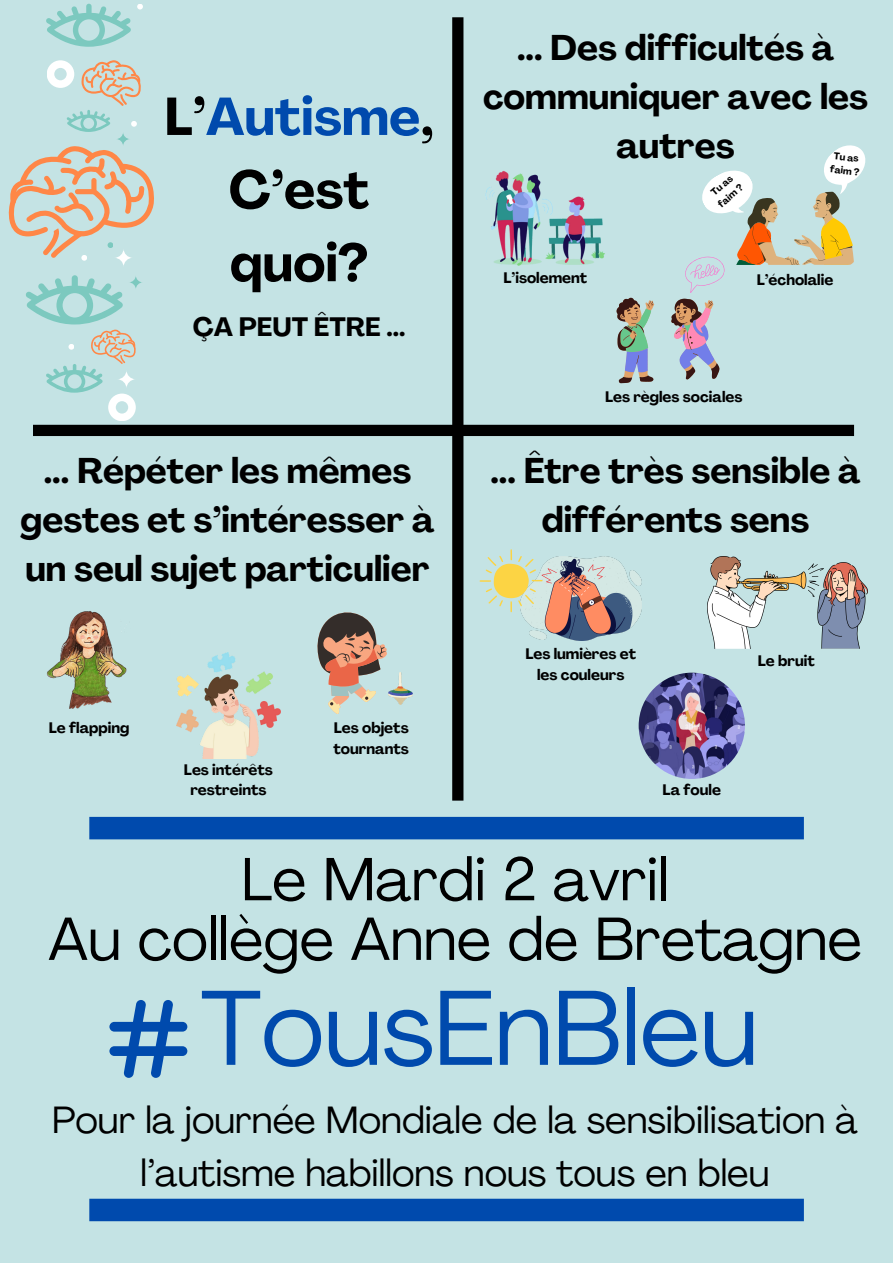
<style>
.page{position:relative;width:893px;height:1263px;background:#c4e3e4}
.page>*{position:absolute;margin:0;border:0;box-sizing:border-box;transform-origin:0 0}
.t1{font:105px "Agrandir";color:#004aad}
.t2{font:60px/59.6px "Agrandir";color:#000;text-align:center}
.t3{font:700 52.5px/73.1px "Agrandir";color:#000;text-align:center}
.t4{font:37.5px/52.3px "Agrandir";color:#000;text-align:center}
.t5{font:700 35.25px/48.9px "Agrandir";color:#000;text-align:center}
.t6{font:700 26.25px "Agrandir";color:#000}
.t7{font:700 15px/20.9px "Agrandir";color:#000;text-align:center}
.t8{font:700 9.68px/13.5px "Agrandir";color:#000}
.s1{color:#004aad}
</style>
<div class="page">
<div style="left:89px;top:817px;width:715px;height:22px;background:#004aad"></div>
<div style="left:89px;top:1199px;width:715px;height:22px;background:#004aad"></div>
<svg style="left:109px;top:1000px;width:78px;height:78px"></svg>
<img style="left:485px;top:171px;width:120px;height:95px">
<div style="left:33px;top:425px;width:821px;height:11px;background:#000"></div>
<div style="left:452px;top:17px;width:11px;height:784px;background:#000"></div>
<svg style="left:46px;top:4px;width:85px;height:43px"></svg>
<svg style="left:26px;top:275px;width:97px;height:49px"></svg>
<svg style="left:47px;top:60px;width:94px;height:72px"></svg>
<svg style="left:137px;top:4px;width:6px;height:6px"></svg>
<svg style="left:46px;top:330px;width:90px;height:91px"></svg>
<svg style="left:116px;top:132px;width:14px;height:14px"></svg>
<svg style="left:129px;top:275px;width:14px;height:15px"></svg>
<svg style="left:9px;top:146px;width:145px;height:115px"></svg>
<svg style="left:114px;top:248px;width:19px;height:19px"></svg>
<svg style="left:117px;top:370px;width:19px;height:19px"></svg>
<svg style="left:616px;top:145px;width:250px;height:238px"></svg>
<img style="left:707px;top:556px;width:160px;height:93px">
<img style="left:521px;top:556px;width:120px;height:84px">
<svg style="left:479px;top:549px;width:63px;height:63px"></svg>
<svg style="left:317px;top:612px;width:70px;height:102px"></svg>
<img style="left:388px;top:673px;width:24px;height:31px">
<img style="left:176px;top:652px;width:104px;height:107px">
<img style="left:46px;top:611px;width:81px;height:98px">
<img style="left:638px;top:673px;width:107px;height:106px;border-radius:50%">
<p class="t3" style="left:164px;top:85px;width:271px">L’<span class="s1">Autisme</span>,<br>C’est quoi?</p>
<p class="t6" style="left:193px;top:316px;width:214px">ÇA PEUT ÊTRE ...</p>
<h4 class="t5" style="left:21px;top:450px;width:415px">... Répéter les mêmes gestes et s’intéresser à un seul sujet particulier</h4>
<p class="t7" style="left:49px;top:718px;width:82px">Le flapping</p>
<p class="t7" style="left:184px;top:760px;width:90px">Les intérêts restreints</p>
<p class="t7" style="left:333px;top:718px;width:77px;text-align:left">Les objets tournants</p>
<p class="t5" style="left:483px;top:27px;width:386px">... Des difficultés à communiquer avec les autres</p>
<p class="t8" style="left:832px;top:150px;width:31px;rotate:6deg">Tu as faim ?</p>
<p class="t8" style="left:707px;top:190px;width:31px;rotate:-40deg">Tu as faim ?</p>
<h6 class="t7" style="left:503px;top:268px;width:85px">L’isolement</h6>
<p class="t7" style="left:757px;top:270px;width:78px">L’écholalie</p>
<h4 class="t7" style="left:605px;top:388px;width:139px">Les règles sociales</h4>
<p class="t5" style="left:490px;top:450px;width:371px">... Être très sensible à différents sens</p>
<p class="t7" style="left:525px;top:645px;width:112px">Les lumières et les couleurs</p>
<p class="t7" style="left:758px;top:652px;width:58px">Le bruit</p>
<p class="t7" style="left:662px;top:781px;width:60px">La foule</p>
<p class="t2" style="left:48px;top:855px;width:815px">Le Mardi 2 avril<br>Au collège Anne de Bretagne</p>
<p class="t1" style="left:201px;top:986px;width:559px">TousEnBleu</p>
<p class="t4" style="left:52px;top:1098px;width:807px">Pour la journée Mondiale de la sensibilisation à l’autisme habillons nous tous en bleu</p>
</div>
